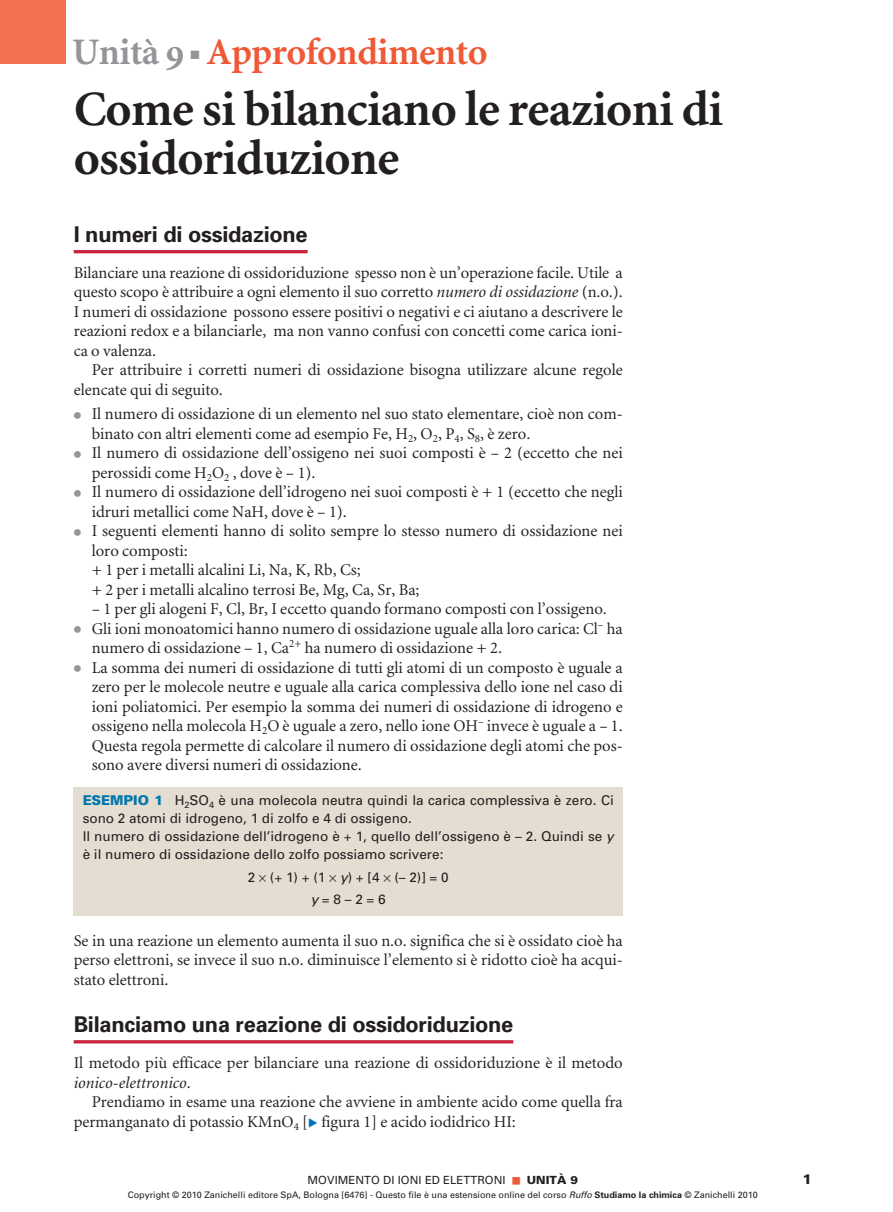
<style>
.page{position:relative;width:893px;height:1212px;background:#fff}
.page>*{position:absolute;margin:0;border:0;box-sizing:border-box;transform-origin:0 0}
.t1{font:700 49.5px/49.5px "Byb Minion";letter-spacing:-.015em;color:#231f20}
.t2{font:700 37.5px "Byb Minion";letter-spacing:-.015em;color:#f05937}
.t3{font:700 21.75px "Univers";letter-spacing:-.01em;color:#231f20}
.t4{font:16.5px/19.5px "Byb Minion";color:#231f20}
.t5{font:900 13.8px "Univers";color:#231f20}
.t6{font:13.5px/18px "Univers";color:#231f20}
.t7{font:11.25px "Univers";letter-spacing:.005em;color:#231f20}
.t8{font:900 11.25px "Univers";letter-spacing:.005em;color:#231f20}
.t9{font:9px "Univers";color:#231f20}
.s1{color:#939598}
.s2{font-family:"Byb 8 numeri";color:#939598}
.s3{font-style:italic}
.s4{font-family:"Universal Newswith Comm Pi";font-size:13.5px;color:#939598}
.s5{font-weight:900;color:#0076ab}
.s6{font-family:"European Pi Three";font-size:12px;color:#0072bc}
.s7{font-weight:700}
</style>
<div class="page">
<hr style="left:74px;top:250px;width:234px;height:3px;background:#c82439">
<div style="left:0;top:1px;width:66px;height:63px;background:#f3714f"></div>
<hr style="left:74px;top:1040px;width:439px;height:3px;background:#c82439">
<div style="left:74px;top:787px;width:549px;height:128px;background:#e4ddd2"></div>
<h2 class="t2" style="left:72px;top:29px;width:417px"><span class="s1">Unità</span> <span class="s2">9</span> <span class="s1">■</span> Approfondimento</h2>
<h1 class="t1" style="left:74px;top:83px;width:651px">Come si bilanciano le reazioni di ossidoriduzione</h1>
<h3 class="t3" style="left:74px;top:226px;width:235px">I numeri di ossidazione</h3>
<p class="t4" style="left:74px;top:264px;width:551px;text-align:justify">Bilanciare una reazione di ossidoriduzione spesso non è un’operazione facile. Utile a questo scopo è attribuire a ogni elemento il suo corretto <span class="s3">numero di ossidazione</span> (n.o.).<br>I numeri di ossidazione possono essere positivi o negativi e ci aiutano a descrivere le reazioni redox e a bilanciarle, ma non vanno confusi con concetti come carica ioni&shy;ca o valenza.</p>
<p class="t4" style="left:74px;top:361px;width:551px;text-indent:18px">Per attribuire i corretti numeri di ossidazione bisogna utilizzare alcune regole elencate qui di seguito.</p>
<p class="t4" style="left:92px;top:405px;width:533px;text-indent:-18px"><span class="s4">●</span> Il numero di ossidazione di un elemento nel suo stato elementare, cioè non com&shy;binato con altri elementi come ad esempio Fe, H<sub>2</sub>, O<sub>2</sub>, P<sub>4</sub>, S<sub>8</sub>, è zero.</p>
<p class="t4" style="left:92px;top:444px;width:533px;text-indent:-18px"><span class="s4">●</span> Il numero di ossidazione dell’ossigeno nei suoi composti è – 2 (eccetto che nei perossidi come H<sub>2</sub>O<sub>2</sub> , dove è – 1).</p>
<p class="t4" style="left:92px;top:483px;width:533px;text-indent:-18px"><span class="s4">●</span> Il numero di ossidazione dell’idrogeno nei suoi composti è + 1 (eccetto che negli idruri metallici come NaH, dove è – 1).</p>
<p class="t4" style="left:92px;top:522px;width:533px;text-indent:-18px"><span class="s4">●</span> I seguenti elementi hanno di solito sempre lo stesso numero di ossidazione nei loro composti:<br>+ 1 per i metalli alcalini Li, Na, K, Rb, Cs;<br>+ 2 per i metalli alcalino terrosi Be, Mg, Ca, Sr, Ba;</p>
<p class="t4" style="left:92px;top:600px;width:517px">– 1 per gli alogeni F, Cl, Br, I eccetto quando formano composti con l’ossigeno.</p>
<p class="t4" style="left:92px;top:620px;width:532px;text-indent:-18px"><span class="s4">●</span> Gli ioni monoatomici hanno numero di ossidazione uguale alla loro carica: Cl<sup>–</sup> ha numero di ossidazione – 1, Ca<sup>2+</sup> ha numero di ossidazione + 2.</p>
<p class="t4" style="left:92px;top:659px;width:533px;text-align:justify;text-indent:-18px"><span class="s4">●</span> La somma dei numeri di ossidazione di tutti gli atomi di un composto è uguale a zero per le molecole neutre e uguale alla carica complessiva dello ione nel caso di ioni poliatomici. Per esempio la somma dei numeri di ossidazione di idrogeno e ossigeno nella molecola H<sub>2</sub>O è uguale a zero, nello ione OH<sup>–</sup> invece è uguale a – 1.<br>Questa regola permette di calcolare il numero di ossidazione degli atomi che pos&shy;sono avere diversi numeri di ossidazione.</p>
<p class="t6" style="left:83px;top:793px;width:535px"><span class="s5">ESEMPIO 1</span> H<sub>2</sub>SO<sub>4</sub> è una molecola neutra quindi la carica complessiva è zero. Ci sono 2 atomi di idrogeno, 1 di zolfo e 4 di ossigeno.<br>Il numero di ossidazione dell’idrogeno è + 1, quello dell’ossigeno è – 2. Quindi se <span class="s3">y </span>è il numero di ossidazione dello zolfo possiamo scrivere:</p>
<p class="t6" style="left:248px;top:867px;width:202px;line-height:22.5px;text-align:center">2 (+ 1) + (1 <span class="s3">y</span>) + [4 (– 2)] = 0 <span class="s3">y</span>= 8 – 2 = 6</p>
<p class="t4" style="left:74px;top:931px;width:551px;text-align:justify">Se in una reazione un elemento aumenta il suo n.o. significa che si è ossidato cioè ha perso elettroni, se invece il suo n.o. diminuisce l’elemento si è ridotto cioè ha acqui&shy;stato elettroni.</p>
<h3 class="t3" style="left:74px;top:1016px;width:441px">Bilanciamo una reazione di ossidoriduzione</h3>
<p class="t4" style="left:74px;top:1054px;width:551px">Il metodo più efficace per bilanciare una reazione di ossidoriduzione è il metodo <span class="s3">ionico-elettronico</span>.</p>
<p class="t4" style="left:74px;top:1093px;width:551px;text-indent:18px">Prendiamo in esame una reazione che avviene in ambiente acido come quella fra permanganato di potassio KMnO<sub>4</sub> [<span class="s6">-</span> figura 1] e acido iodidrico HI:</p>
<p class="t7" style="left:308px;top:1176px;width:200px">MOVIMENTO DI IONI ED ELETTRONI</p>
<p class="t8" style="left:527px;top:1176px;width:53px">UNITÀ 9</p>
<p class="t9" style="left:128px;top:1191px;width:631px">Copyright © 2010 Zanichelli editore SpA, Bologna [6476] - Questo file è una estensione online del corso <span class="s3">Ruffo</span><span class="s7">Studiamo la chimica</span> © Zanichelli 2010</p>
<p class="t5" style="left:802px;top:1174px;width:11px">1</p>
</div>
